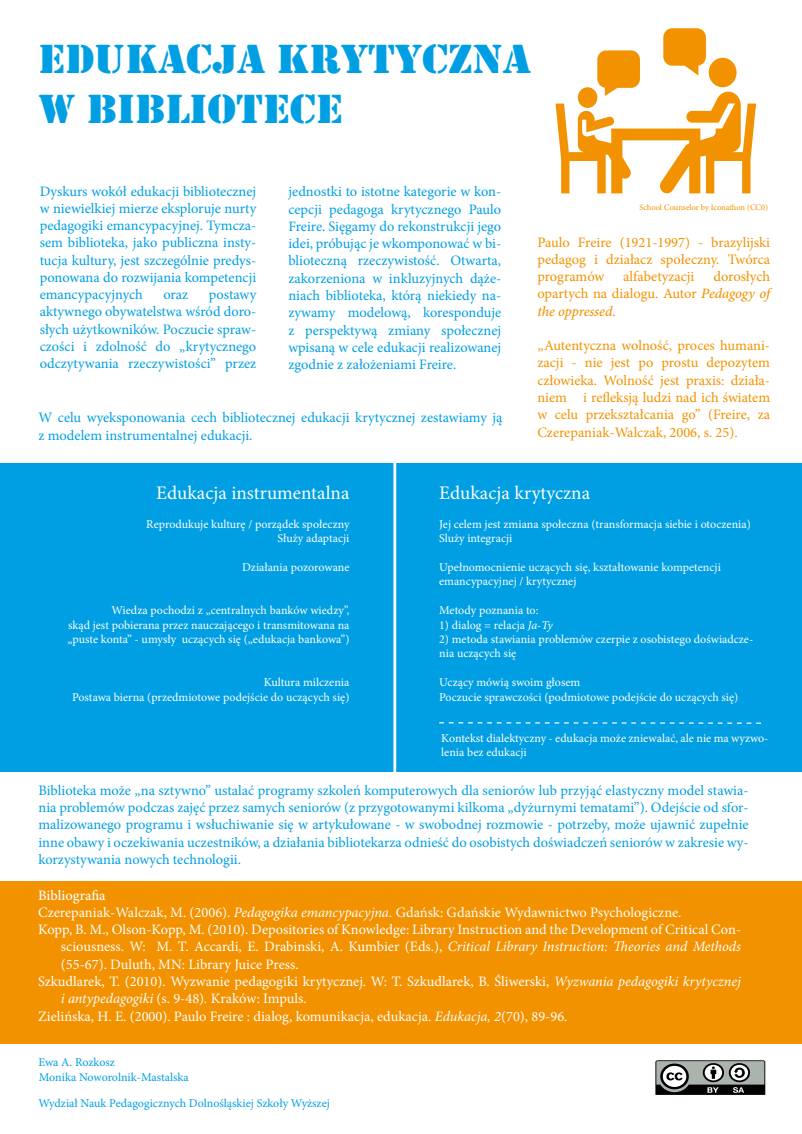
<style>
.page{position:relative;width:802px;height:1134px;background:#fff}
.page>*{position:absolute;margin:0;border:0;box-sizing:border-box;transform-origin:0 0}
.t1{font:42px/50.4px "Stencil";color:#009fe3;scale:1.08 1}
.t2{font:19.2px "Minion Pro";color:#fff}
.t3{font:14.4px/17.3px "Minion Pro";color:#009fe3;text-align:justify}
.t4{font:14.4px "Minion Pro";color:#fff}
.t5{font:14.4px/17.3px "Minion Pro";color:#f39200;text-align:justify}
.t6{font:500 14.4px "Minion Pro";color:#fff}
.t7{font:12px/14.4px "Minion Pro";color:#fff}
.t8{font:12px/15.2px "Minion Pro";color:#009fe3}
.t9{font:8.4px "Minion Pro";letter-spacing:-.005em;color:#f39200}
.s1{font-weight:500;font-style:italic}
.s2{font-style:italic}
</style>
<div class="page">
<svg style="left:555px;top:28px;width:201px;height:165px"></svg>
<div style="left:0;top:463px;width:802px;height:413px;background:#009fe3"></div>
<svg style="left:655px;top:1060px;width:110px;height:35px;background:#747775"></svg>
<div style="left:0;top:872px;width:802px;height:172px;background:#f39200"></div>
<hr style="left:393px;top:458px;width:3px;height:414px;background:#fff">
<div style="left:0;top:772px;width:802px;height:108px;background:#fff"></div>
<svg style="left:439px;top:722px;width:322px;height:2px"></svg>
<h1 class="t1" style="left:38px;top:38px;width:457px">EDUKACJA KRYTYCZNA<br>W BIBLIOTECE</h1>
<p class="t3" style="left:40px;top:182px;width:218px">Dyskurs wokół edukacji bibliotecznej w niewielkiej mierze eksploruje nurty pedagogiki emancypacyjnej. Tymcza&shy;sem biblioteka, jako publiczna insty&shy;tucja kultury, jest szczególnie predys&shy;ponowana do rozwijania kompetencji emancypacyjnych</p>
<p class="t3" style="left:40px;top:286px;width:218px;text-indent:169px">postawy aktywnego obywatelstwa wśród doro&shy;słych użytkowników. Poczucie spraw&shy;czości i zdolność do „krytycznego odczytywania rzeczywistości” przez</p>
<p class="t3" style="left:163px;top:286px;width:26px">oraz</p>
<p class="t3" style="left:288px;top:183px;width:214px">jednostki to istotne kategorie w kon&shy;cepcji pedagoga krytycznego Paulo Freire. Sięgamy do rekonstrukcji jego idei, próbując je wkomponować w bi&shy;blioteczną rzeczywistość. Otwarta, zakorzeniona w inkluzyjnych dąże&shy;niach biblioteka, którą niekiedy na&shy;zywamy modelową, koresponduje z perspektywą zmiany społecznej wpisaną w cele edukacji realizowanej zgodnie z założeniami Freire.</p>
<p class="t3" style="left:38px;top:409px;width:465px">W celu wyeksponowania cech bibliotecznej edukacji krytycznej zestawiamy ją z modelem instrumentalnej edukacji.</p>
<p class="t9" style="left:639px;top:202px;width:130px">School Counselor by Iconathon (CC0)</p>
<p class="t5" style="left:537px;top:233px;width:234px">Paulo Freire (1921-1997) - brazylijski pedagog i działacz społeczny. Twórca programów</p>
<p class="t5" style="left:537px;top:268px;width:234px;text-indent:176px">dorosłych opartych na dialogu. Autor <span class="s1">Pedagogy of the oppressed</span>.</p>
<p class="t5" style="left:537px;top:337px;width:234px">„Autentyczna wolność, proces humani&shy;zacji - nie jest po prostu depozytem człowieka. Wolność jest praxis: działa&shy;niem i refleksją ludzi nad ich światem w celu przekształcania go” (Freire, za Czerepaniak-Walczak, 2006, s. 25).</p>
<p class="t5" style="left:623px;top:268px;width:73px">alfabetyzacji</p>
<h2 class="t2" style="left:439px;top:480px;width:152px">Edukacja krytyczna</h2>
<p class="t7" style="left:439px;top:517px;width:313px">Jej celem jest zmiana społeczna (transformacja siebie i otoczenia)<br>Sluży integracji</p>
<p class="t7" style="left:439px;top:560px;width:283px">Upełnomocnienie uczących się, kształtowanie kompetencji emancypacyjnej / krytycznej</p>
<p class="t7" style="left:439px;top:603px;width:101px">Metody poznania to:</p>
<p class="t7" style="left:439px;top:618px;width:115px">1) dialog = relacja <span class="s2">Ja-Ty</span></p>
<p class="t7" style="left:439px;top:632px;width:316px">2) metoda stawiania problemów czerpie z osobistego doświadcze&shy;nia uczących się</p>
<p class="t7" style="left:439px;top:675px;width:301px">Uczący mówią swoim głosem<br>Poczucie sprawczości (podmiotowe podejście do uczących się)</p>
<p class="t7" style="left:441px;top:731px;width:329px">Kontekst dialektyczny - edukacja może zniewalać, ale nie ma wyzwo&shy;lenia bez edukacji</p>
<p class="t3" style="left:38px;top:782px;width:711px">Biblioteka może „na sztywno” ustalać programy szkoleń komputerowych dla seniorów lub przyjąć elastyczny model stawia&shy;nia problemów podczas zajęć przez samych seniorów (z przygotowanymi kilkoma „dyżurnymi tematami”). Odejście od sfor&shy;malizowanego programu i wsłuchiwanie się w artykułowane - w swobodnej rozmowie - potrzeby, może ujawnić zupełnie inne obawy i oczekiwania uczestników, a działania bibliotekarza odnieść do osobistych doświadczeń seniorów w zakresie wy&shy;korzystywania nowych technologii.</p>
<h2 class="t2" style="left:156px;top:480px;width:195px">Edukacja instrumentalna</h2>
<p class="t7" style="left:146px;top:517px;width:205px;text-align:right">Reprodukuje kulturę / porządek społeczny<br>Służy adaptacji</p>
<p class="t7" style="left:242px;top:560px;width:109px">Działania pozorowane</p>
<p class="t7" style="left:68px;top:603px;width:283px;text-align:justify;text-indent:44px">Wiedza pochodzi z „centralnych banków wiedzy”, skąd jest pobierana przez nauczającego i transmitowana na „puste konta” - umysły uczących się („edukacja bankowa”)</p>
<p class="t7" style="left:72px;top:675px;width:279px;text-align:right">Kultura milczenia<br>Postawa bierna (przedmiotowe podejście do uczących się)</p>
<p class="t6" style="left:38px;top:885px;width:69px">Bibliografia</p>
<p class="t4" style="left:38px;top:903px;width:645px">Czerepaniak-Walczak, M. (2006). <span class="s2">Pedagogika emancypacyjna.</span> Gdańsk: Gdańskie Wydawnictwo Psychologiczne.</p>
<p class="t4" style="left:38px;top:920px;width:704px">Kopp, B. M., Olson-Kopp, M. (2010). Depositories of Knowledge: Library Instruction and the Development of Critical Con-</p>
<p class="t4" style="left:61px;top:937px;width:681px">sciousness. W: M. T. Accardi, E. Drabinski, A. Kumbier (Eds.), <span class="s2">Critical Library Instruction: Theories and Methods</span></p>
<p class="t4" style="left:61px;top:954px;width:239px">(55-67). Duluth, MN: Library Juice Press.</p>
<p class="t4" style="left:38px;top:972px;width:704px">Szkudlarek, T. (2010). Wyzwanie pedagogiki krytycznej. W: T. Szkudlarek, B. Śliwerski, <span class="s2">Wyzwania pedagogiki krytycznej</span></p>
<p class="t4" style="left:61px;top:989px;width:247px"><span class="s2">i antypedagogiki</span> (s. 9-48)<span class="s2">.</span> Kraków: Impuls.</p>
<p class="t4" style="left:38px;top:1006px;width:531px">Zielińska, H. E. (2000). Paulo Freire : dialog, komunikacja, edukacja. <span class="s2">Edukacja, 2</span>(70), 89-96.</p>
<p class="t8" style="left:38px;top:1055px;width:152px">Ewa A. Rozkosz<br>Monika Noworolnik-Mastalska</p>
<p class="t8" style="left:38px;top:1095px;width:293px">Wydział Nauk Pedagogicznych Dolnośląskiej Szkoły Wyższej</p>
</div>
